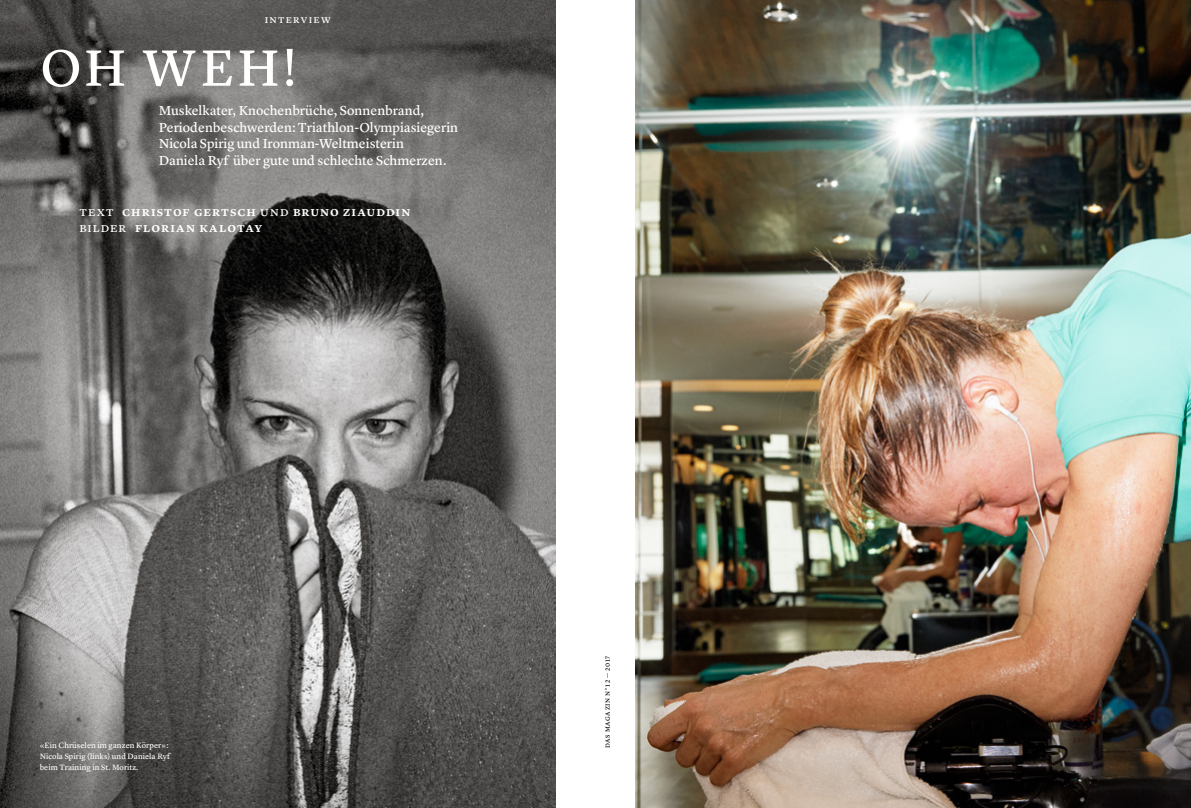
<style>
.page{position:relative;width:1191px;height:808px;background:#fff}
.page>*{position:absolute;margin:0;border:0;box-sizing:border-box;transform-origin:0 0}
._02_a_c_Head_53pt_li{font:53px "Lyon Text Regular No.2";color:#fff}
._03_a_a_Lead_13_5pt{font:13.5px/16.7px "Lyon Text Regular No.2";color:#fff}
._05_a_a_Autoren_Lege{font:600 13px "Lyon Text";letter-spacing:.085em;color:#fff}
._00_a_Spitzmarke_Lyo{font:11px "Lyon Text Regular No.2";letter-spacing:.115em;color:#fff}
._05_a_b_Autoren_Lege{font:8px/10.9px "Lyon Text Regular No.2";letter-spacing:.01em;color:#fff}
._06_a_Bildcredit_x12{font:6.2px "Lyon Text Regular No.2";letter-spacing:.115em;color:#000}
.s1{font-family:"Lyon Text Regular No.2";font-weight:400}
</style>
<div class="page">
<img style="left:0;top:0;width:556px;height:808px">
<img style="left:635px;top:0;width:556px;height:808px">
<p class="_00_a_Spitzmarke_Lyo" style="left:265px;top:11px;width:68px">Interview</p>
<p class="_02_a_c_Head_53pt_li" style="left:40px;top:27px;width:259px">OH WEH!</p>
<p class="_03_a_a_Lead_13_5pt" style="left:159px;top:101px;width:301px">Muskelkater, Knochenbrüche, Sonnenbrand, Periodenbeschwerden: Triathlon-Olympiasiegerin Nicola Spirig und Ironman-Weltmeisterin<br>Daniela Ryf über gute und schlechte Schmerzen.</p>
<p class="_05_a_a_Autoren_Lege" style="left:79px;top:201px;width:332px"><span class="s1">Text</span> Christof Gertsch <span class="s1">und</span> Bruno Ziauddin</p>
<p class="_05_a_a_Autoren_Lege" style="left:79px;top:218px;width:184px"><span class="s1">Bilder</span> Florian Kalotay</p>
<p class="_05_a_b_Autoren_Lege" style="left:40px;top:739px;width:132px">«Ein Chrüselen im ganzen Körper»:<br>Nicola Spirig (links) und Daniela Ryf beim Training in St. Moritz.</p>
<p class="_06_a_Bildcredit_x12" style="left:603px;top:748px;width:94px;rotate:-90deg">DAS MAGAZIN N° 12 — 2017</p>
</div>
